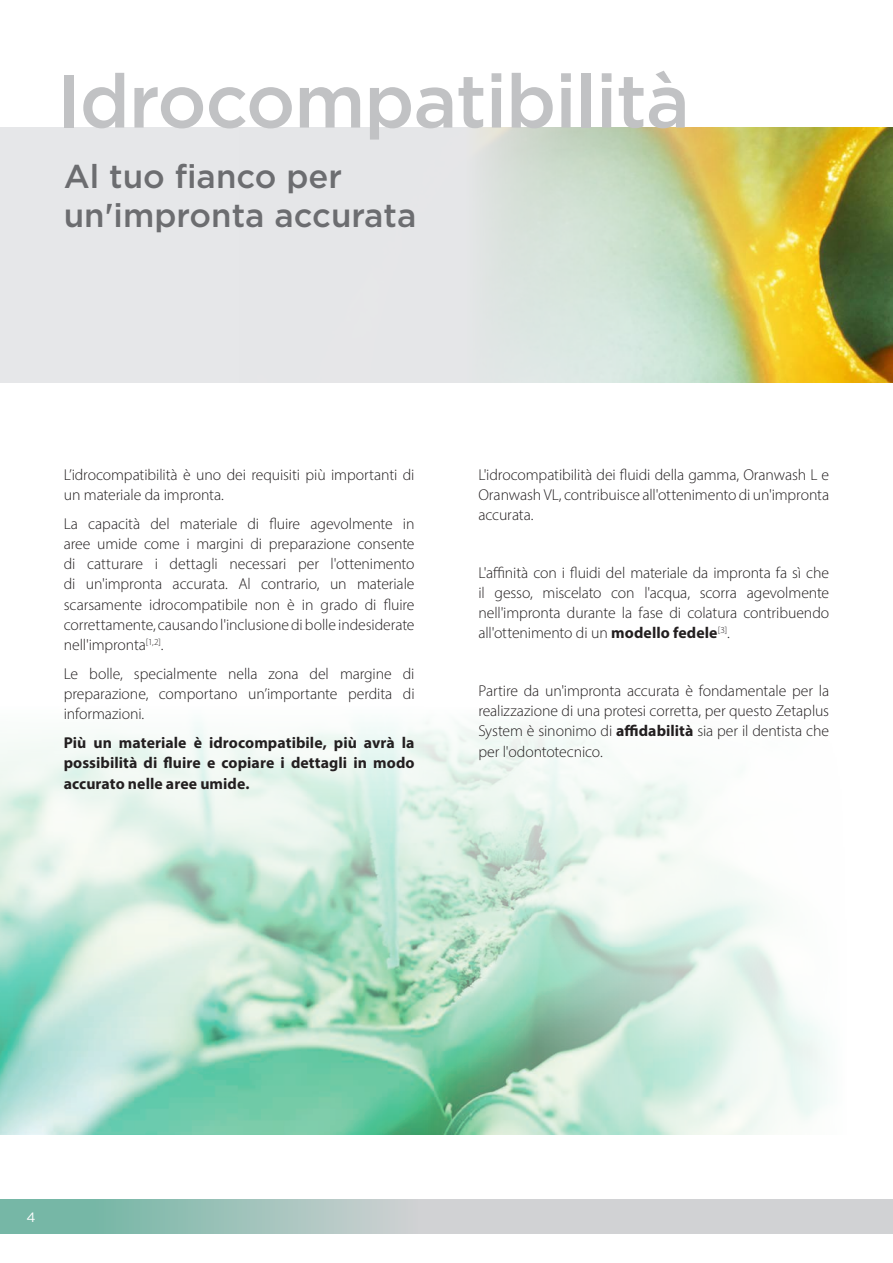
<style>
.page{position:relative;width:893px;height:1263px;background:#fff}
.page>*{position:absolute;margin:0;border:0;box-sizing:border-box;transform-origin:0 0}
.page_title{font:500 75px "Gotham";letter-spacing:-.015em;color:#c1c2c4}
.page_title-2{font:500 33px "Gotham";color:#6c6d70}
.t1{font:300 15.75px/20.2px "Myriad Pro";letter-spacing:-.01em;color:#231f20;text-align:justify}
.t2{font:700 15.75px/20.2px "Myriad Pro";letter-spacing:.005em;color:#231f20;text-align:justify}
.t3{font:13.5px "Gotham";color:#fff}
.s1{font-weight:700}
</style>
<div class="page">
<svg style="left:64px;top:1199px;width:829px;height:34px;fill:#d1d2d4"></svg>
<img style="left:0;top:722px;width:827px;height:412px">
<div style="left:0;top:128px;width:893px;height:255px;background:#e6e7e9"></div>
<img style="left:480px;top:128px;width:413px;height:255px">
<div style="left:0;top:1199px;width:62px;height:34px;background:#76b7a6"></div>
<p class="page_title" style="left:57px;top:52px;width:634px">Idrocompatibilità</p>
<p class="page_title-2" style="left:64px;top:155px;width:280px">Al tuo fianco per</p>
<p class="page_title-2" style="left:64px;top:194px;width:354px">un'impronta accurata</p>
<p class="t1" style="left:64px;top:464px;width:352px">L’idrocompatibilità è uno dei requisiti più importanti di un materiale da impronta.</p>
<p class="t1" style="left:64px;top:513px;width:352px">La capacità del materiale di fluire agevolmente in aree umide come i margini di preparazione consente di catturare i dettagli necessari per l'ottenimento di un'impronta accurata. Al contrario, un materiale scarsamente idrocompatibile non è in grado di fluire correttamente, causando l'inclusione di bolle indesiderate nell'impronta<sup>[1,2]</sup>.</p>
<p class="t1" style="left:64px;top:663px;width:352px">Le bolle, specialmente nella zona del margine di preparazione, comportano un’importante perdita di informazioni.</p>
<p class="t2" style="left:64px;top:732px;width:352px">Più un materiale è idrocompatibile, più avrà la possibilità di fluire e copiare i dettagli in modo accurato nelle aree umide.</p>
<p class="t1" style="left:478px;top:464px;width:352px">L'idrocompatibilità dei fluidi della gamma, Oranwash L e Oranwash VL, contribuisce all'ottenimento di un'impronta accurata.</p>
<p class="t1" style="left:478px;top:562px;width:352px">L'affinità con i fluidi del materiale da impronta fa sì che il gesso, miscelato con l'acqua, scorra agevolmente nell'impronta durante la fase di colatura contribuendo all'ottenimento di un <span class="s1">modello fedele</span><sup>[3]</sup>.</p>
<p class="t1" style="left:478px;top:680px;width:352px">Partire da un'impronta accurata è fondamentale per la realizzazione di una protesi corretta, per questo Zetaplus System è sinonimo di <span class="s1">affidabilità</span> sia per il dentista che per l'odontotecnico.</p>
<p class="t3" style="left:27px;top:1208px;width:11px">4</p>
</div>
